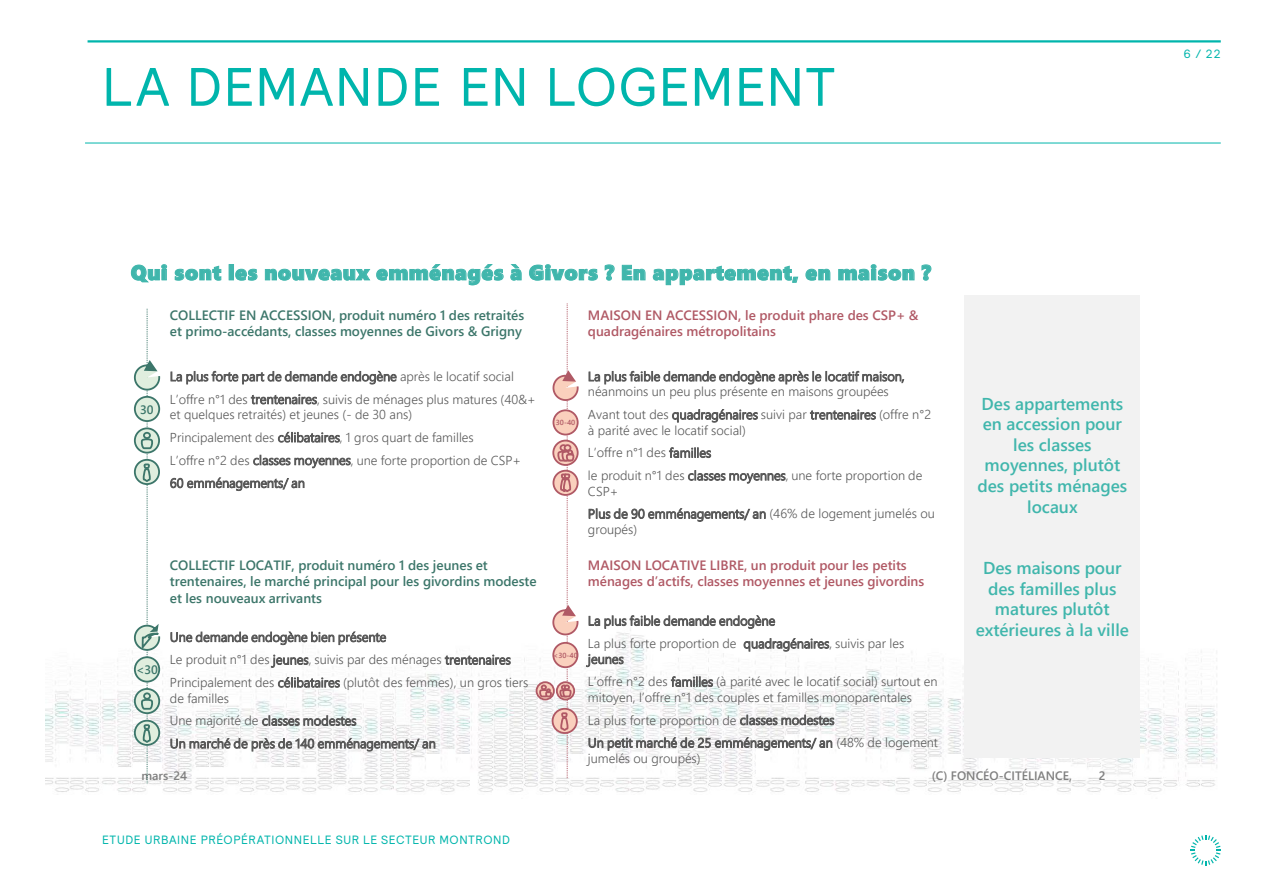
<style>
.page{position:relative;width:1263px;height:893px;background:#fff}
.page>*{position:absolute;margin:0;border:0;box-sizing:border-box;transform-origin:0 0}
.TITRE_NIVEAU_2{font:54px "Relative";letter-spacing:.025em;color:#00b5ac}
.t1{font:20.85px "Segoe UI Black";letter-spacing:.03em;color:#40b6ac}
.t2{font:600 17.25px/20.5px "Segoe UI";color:#40b6ac;text-align:center}
.t3{font:600 13.5px/16.2px "Segoe UI";color:#3c766a}
.t4{font:600 13.5px/16.2px "Segoe UI";color:#b05965}
.t5{font:300 12.9px/22.8px "Segoe UI";color:#595959}
.t6{font:600 12.15px "Segoe UI";color:#7f7f7f}
.t7{font:600 12.15px "Segoe UI";color:#3c766a}
.t8{font:12px "Relative";letter-spacing:.05em;color:#00b5ac}
.t9{font:600 7.35px "Segoe UI";letter-spacing:.005em;color:#b05965}
</style>
<div class="page">
<svg style="left:1191px;top:835px;width:30px;height:30px"></svg>
<hr style="left:88px;top:40px;width:1133px;height:3px;background:#00b5ac">
<img style="left:45px;top:620px;width:1172px;height:172px">
<div style="left:536px;top:681px;width:19px;height:19px;border:2px solid #b05965;border-radius:50%"></div>
<div style="left:964px;top:295px;width:176px;height:463px;background:#f2f2f2"></div>
<svg style="left:538px;top:303px;width:41px;height:476px"></svg>
<svg style="left:134px;top:309px;width:26px;height:475px"></svg>
<hr style="left:85px;top:143px;width:1136px;height:1px;background:#00b5ac">
<p class="TITRE_NIVEAU_2" style="left:102px;top:52px;width:735px">LA DEMANDE EN LOGEMENT</p>
<p class="t8" style="left:1184px;top:46px;width:39px">6 / 22</p>
<p class="t1" style="left:131px;top:257px;width:801px">Qui sont les nouveaux emménagés à Givors ? En appartement, en maison ?</p>
<p class="t7" style="left:140px;top:398px;width:15px">30</p>
<p class="t3" style="left:170px;top:306px;width:356px">COLLECTIF EN ACCESSION, produit numéro 1 des retraités et primo-accédants, classes moyennes de Givors &amp; Grigny</p>
<p class="t5" style="left:170px;top:364px;width:346px">La plus forte part de demande endogène après le locatif social<br>L’</p>
<p class="t5" style="left:170px;top:390px;width:367px;line-height:15.5px;text-indent:45px">°1 des trentenaires, suivis de ménages plus matures (40&amp;+ et quelques retraités) et jeunes (- de 30 ans)</p>
<p class="t5" style="left:170px;top:425px;width:305px">Principalement des célibataires, 1 gros quart de familles<br>L’</p>
<p class="t5" style="left:170px;top:447px;width:353px;text-indent:45px">°2 des classes moyennes, une forte proportion de CSP+<br>60 emménagements/ an</p>
<p class="t7" style="left:136px;top:658px;width:24px">&lt;30</p>
<p class="t3" style="left:170px;top:556px;width:368px">COLLECTIF LOCATIF, produit numéro 1 des jeunes et trentenaires, le marché principal pour les givordins modeste et les nouveaux arrivants</p>
<p class="t5" style="left:170px;top:624px;width:360px">Une demande endogène bien présente<br>Le produit n°1 des jeunes, suivis par des ménages trentenaires<br>Principalement des célibataires (plutôt des femmes), un gros tiers</p>
<p class="t5" style="left:170px;top:685px;width:267px">de familles<br>Une majorité de classes modestes<br>Un marché de près de 140 emménagements/ an</p>
<p class="t9" style="left:556px;top:416px;width:21px">30-40</p>
<p class="t4" style="left:588px;top:306px;width:332px">MAISON EN ACCESSION, le produit phare des CSP+ &amp; quadragénaires métropolitains</p>
<p class="t5" style="left:588px;top:367px;width:318px;line-height:15.5px">La plus faible demande endogène après le locatif maison, néanmoins un peu plus présente en maisons groupées</p>
<p class="t5" style="left:588px;top:406px;width:345px;line-height:15.5px">Avant tout des quadragénaires suivi par trentenaires (offre n°2 à parité avec le locatif social)</p>
<p class="t5" style="left:588px;top:440px;width:10px">L’</p>
<p class="t5" style="left:588px;top:440px;width:336px;text-indent:45px">°1 des familles<br>le produit n°1 des classes moyennes, une forte proportion de</p>
<p class="t5" style="left:588px;top:478px;width:348px">CSP+<br>Plus de 90 emménagements/ an (46% de logement jumelés ou</p>
<p class="t5" style="left:588px;top:517px;width:51px">groupés)</p>
<p class="t9" style="left:553px;top:648px;width:26px">&lt;30-40</p>
<p class="t4" style="left:607px;top:556px;width:319px;text-indent:-19px">MAISON LOCATIVE LIBRE, un produit pour les petits na es ’acti s, classes o ennes et jeunes i o ins</p>
<p class="t5" style="left:588px;top:608px;width:318px">La plus faible demande endogène<br>La plus forte proportion de quadragénaires, suivis par les</p>
<p class="t5" style="left:588px;top:646px;width:37px">jeunes<br>L’</p>
<p class="t5" style="left:633px;top:669px;width:306px">°2 des familles (à parité avec le locatif social) surtout en</p>
<p class="t5" style="left:588px;top:685px;width:352px;text-indent:93px">°1 des couples et familles monoparentales<br>La plus forte proportion de classes modestes<br>Un petit marché de 25 emménagements/ an (48% de logement</p>
<p class="t5" style="left:588px;top:746px;width:114px">jumelés ou groupés)</p>
<p class="t5" style="left:642px;top:685px;width:4px">’</p>
<p class="t5" style="left:613px;top:685px;width:8px">y</p>
<p class="t2" style="left:977px;top:392px;width:151px">Des appartements en accession pour les classes moyennes, plutôt des petits ménages locaux</p>
<p class="t2" style="left:976px;top:556px;width:155px">Des maisons pour des familles plus matures plutôt extérieures à la ville</p>
<p class="t6" style="left:141px;top:764px;width:47px">mars-24</p>
<p class="t6" style="left:932px;top:764px;width:142px">(C) FONCÉO-CITÉLIANCE,</p>
<p class="t6" style="left:1099px;top:764px;width:8px">2</p>
<p class="t8" style="left:102px;top:832px;width:410px">ETUDE URBAINE PRÉOPÉRATIONNELLE SUR LE SECTEUR MONTROND</p>
</div>
